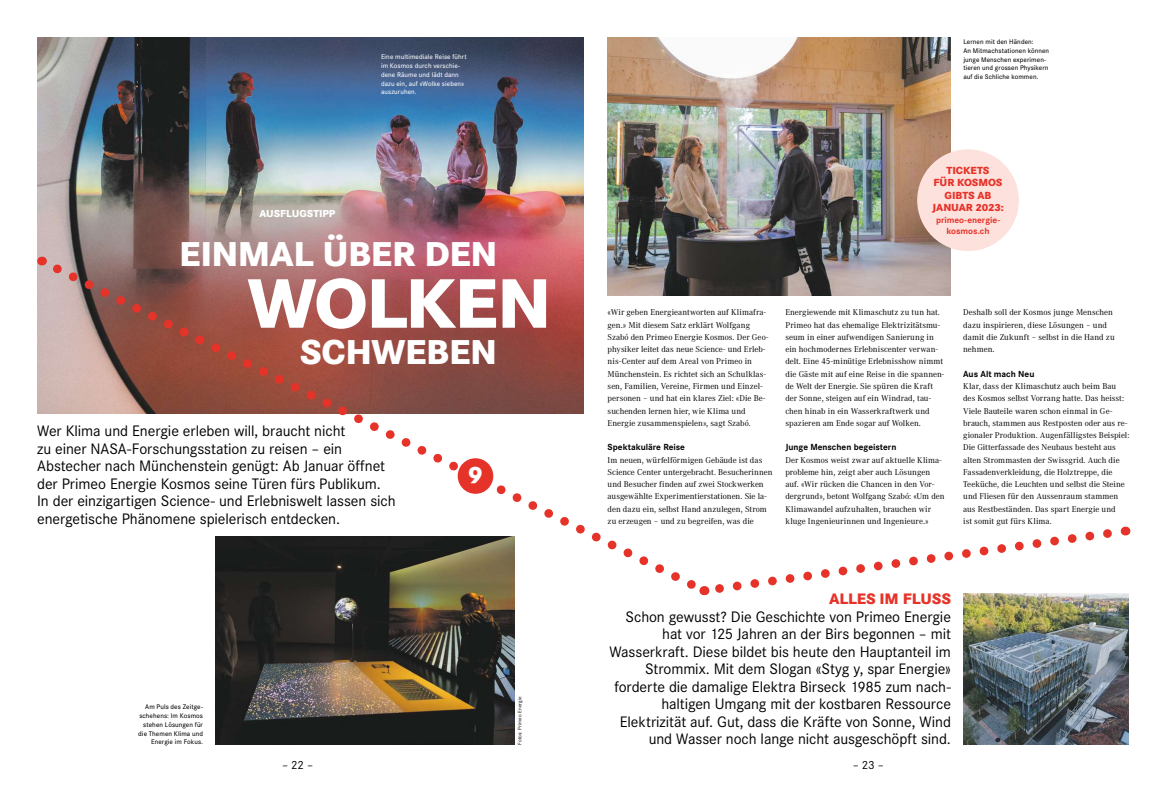
<style>
.page{position:relative;width:1166px;height:794px;background:#fff}
.page>*{position:absolute;margin:0;border:0;box-sizing:border-box;transform-origin:0 0}
.t1{font:800 72.62px "Corporate S Pro";letter-spacing:-.02em;color:#fff}
.t2{font:800 35.88px "Corporate S Pro";letter-spacing:-.015em;color:#fff}
.t3{font:800 24.68px "Corporate S Pro";color:#fff}
.t4{font:15.75px/17.5px "Corporate S Pro";letter-spacing:-.005em;color:#000;text-align:right}
.t5{font:800 15.75px "Corporate S Pro";letter-spacing:-.01em;color:#e63329}
.t6{font:12.25px "Corporate S Pro";color:#000}
.t7{font:800 10.67px/12.5px "Corporate S Pro";letter-spacing:-.005em;color:#e63329;text-align:center}
.t8{font:800 10.5px "Corporate S Pro";letter-spacing:-.01em;color:#fff}
.t9{font:700 9.19px "Corporate S Pro";color:#000}
.t10{font:700 9.19px/10.5px "Corporate S Pro";color:#e63329;text-align:center}
.t11{font:8.75px/12.2px "Corporate A Pro";color:#000}
.t12{font:500 7px/8.8px "Corporate S Pro";letter-spacing:.01em;color:#000}
.t13{font:500 7px/8.8px "Corporate S Pro";letter-spacing:.01em;color:#fff}
.t14{font:5.25px "Corporate S Pro";letter-spacing:.025em;color:#000}
</style>
<div class="page">
<img style="left:608px;top:37px;width:343px;height:258px">
<img style="left:37px;top:37px;width:546px;height:376px">
<img style="left:215px;top:598px;width:299px;height:146px">
<svg style="left:46px;top:257px;width:662px;height:341px"></svg>
<svg style="left:703px;top:523px;width:409px;height:75px"></svg>
<img style="left:963px;top:593px;width:166px;height:151px">
<div style="left:458px;top:458px;width:35px;height:36px;background:#e63329;border-radius:50%"></div>
<div style="left:917px;top:149px;width:102px;height:102px;background:#fce1dc;border-radius:50%"></div>
<p class="t13" style="left:381px;top:52px;width:87px">Eine multimediale Reise führt im Kosmos durch verschie&shy;dene Räume und lädt dann dazu ein, auf «Wolke sieben» auszuruhen.</p>
<p class="t8" style="left:259px;top:205px;width:77px">AUSFLUGSTIPP</p>
<h2 class="t2" style="left:179px;top:225px;width:320px">EINMAL ÜBER DEN</h2>
<h1 class="t1" style="left:248px;top:245px;width:305px">WOLKEN</h1>
<h2 class="t2" style="left:300px;top:323px;width:199px">SCHWEBEN</h2>
<p class="t4" style="left:37px;top:421px;width:360px;text-align:left">Wer Klima und Energie erleben will, braucht nicht<br>zu einer NASA-Forschungsstation zu reisen – ein Abstecher nach Münchenstein genügt: Ab Januar öffnet der Primeo Energie Kosmos seine Türen fürs Publikum.<br>In der einzigartigen Science- und Erlebniswelt lassen sich energetische Phänomene spielerisch entdecken.</p>
<p class="t12" style="left:138px;top:702px;width:66px;text-align:right">Am Puls des Zeitge&shy;schehens: Im Kosmos stehen Lösungen für die Themen Klima und<br>Energie im Fokus.</p>
<h3 class="t6" style="left:282px;top:756px;width:33px">– 22 –</h3>
<h3 class="t3" style="left:468px;top:455px;width:17px">9</h3>
<p class="t14" style="left:516px;top:744px;width:50px;rotate:-90deg">Fotos: Primeo Energie</p>
<p class="t12" style="left:963px;top:37px;width:87px">Lernen mit den Händen:<br>An Mitmachstationen können junge Menschen experimen&shy;tieren und grossen Physikern auf die Schliche kommen.</p>
<p class="t7" style="left:932px;top:163px;width:73px">TICKETS<br>FÜR KOSMOS<br>GIBTS AB<br>JANUAR 2023:</p>
<p class="t10" style="left:936px;top:214px;width:66px">primeo-energie&shy;kosmos.ch</p>
<p class="t11" style="left:608px;top:306px;width:162px">«Wir geben Energieantworten auf Klimafra&shy;gen.» Mit diesem Satz erklärt Wolfgang Szabó den Primeo Energie Kosmos. Der Geo&shy;physiker leitet das neue Science- und Erleb&shy;nis-Center auf dem Areal von Primeo in Münchenstein. Es richtet sich an Schulklas&shy;sen, Familien, Vereine, Firmen und Einzel&shy;personen – und hat ein klares Ziel: «Die Be&shy;suchenden lernen hier, wie Klima und Energie zusammenspielen», sagt Szabó.</p>
<p class="t9" style="left:608px;top:440px;width:79px">Spektakuläre Reise</p>
<p class="t11" style="left:608px;top:453px;width:166px">Im neuen, würfelförmigen Gebäude ist das Science Center untergebracht. Besucherinnen und Besucher finden auf zwei Stockwerken ausgewählte Experimentierstationen. Sie la&shy;den dazu ein, selbst Hand anzulegen, Strom zu erzeugen – und zu begreifen, was die</p>
<p class="t11" style="left:785px;top:306px;width:160px">Energiewende mit Klimaschutz zu tun hat.<br>Primeo hat das ehemalige Elektrizitätsmu&shy;seum in einer aufwendigen Sanierung in ein hochmodernes Erlebniscenter verwan&shy;delt. Eine 45-minütige Erlebnisshow nimmt die Gäste mit auf eine Reise in die spannen&shy;de Welt der Energie. Sie spüren die Kraft der Sonne, steigen auf ein Windrad, tau&shy;chen hinab in ein Wasserkraftwerk und spazieren am Ende sogar auf Wolken.</p>
<p class="t9" style="left:785px;top:440px;width:113px">Junge Menschen begeistern</p>
<p class="t11" style="left:785px;top:453px;width:161px">Der Kosmos weist zwar auf aktuelle Klima&shy;probleme hin, zeigt aber auch Lösungen auf. «Wir rücken die Chancen in den Vor&shy;dergrund», betont Wolfgang Szabó: «Um den Klimawandel aufzuhalten, brauchen wir kluge Ingenieurinnen und Ingenieure.»</p>
<p class="t11" style="left:963px;top:306px;width:153px">Deshalb soll der Kosmos junge Menschen dazu inspirieren, diese Lösungen – und damit die Zukunft – selbst in die Hand zu nehmen.</p>
<p class="t9" style="left:963px;top:366px;width:73px">Aus Alt mach Neu</p>
<p class="t11" style="left:963px;top:379px;width:168px">Klar, dass der Klimaschutz auch beim Bau des Kosmos selbst Vorrang hatte. Das heisst:<br>Viele Bauteile waren schon einmal in Ge&shy;brauch, stammen aus Restposten oder aus re&shy;gionaler Produktion. Augenfälligstes Beispiel:<br>Die Gitterfassade des Neubaus besteht aus alten Strommasten der Swissgrid. Auch die Fassadenverkleidung, die Holztreppe, die Teeküche, die Leuchten und selbst die Steine und Fliesen für den Aussenraum stammen aus Restbeständen. Das spart Energie und<br>ist somit gut fürs Klima.</p>
<h3 class="t5" style="left:829px;top:586px;width:123px">ALLES IM FLUSS</h3>
<p class="t4" style="left:609px;top:607px;width:343px">Schon gewusst? Die Geschichte von Primeo Energie hat vor 125 Jahren an der Birs begonnen – mit Wasserkraft. Diese bildet bis heute den Hauptanteil im Strommix. Mit dem Slogan «Styg y, spar Energie» forderte die damalige Elektra Birseck 1985 zum nach&shy;haltigen Umgang mit der kostbaren Ressource Elektrizität auf. Gut, dass die Kräfte von Sonne, Wind und Wasser noch lange nicht ausgeschöpft sind.</p>
<h3 class="t6" style="left:853px;top:756px;width:33px">– 23 –</h3>
</div>
